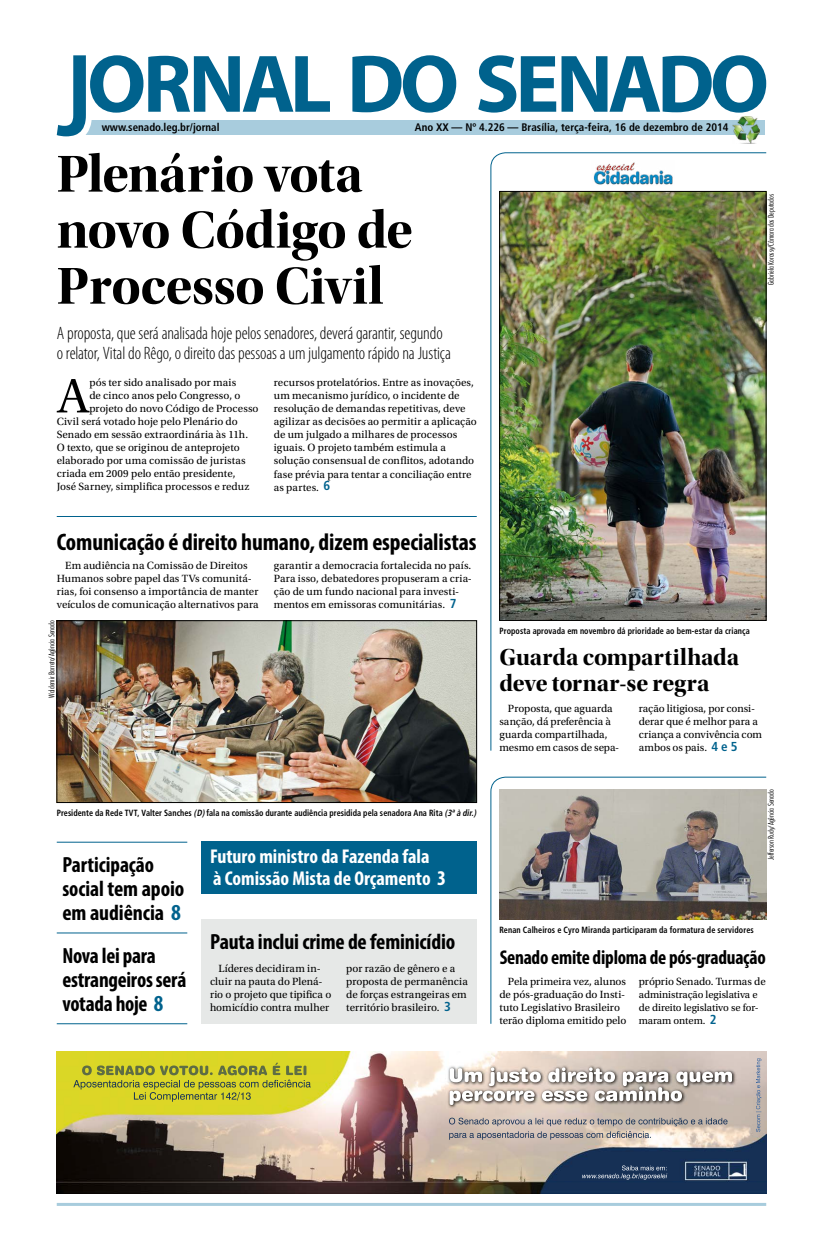
<style>
.page{position:relative;width:823px;height:1248px;background:#fff}
.page>*{position:absolute;margin:0;border:0;box-sizing:border-box;transform-origin:0 0}
.t1{font:54px/56px "Utopia Std Bold Disp";letter-spacing:-.01em;color:#000}
.t2{font:50.8px "Utopia Std";color:#000}
.t3{font:700 condensed 24px "Myriad Pro";letter-spacing:-.005em;color:#000}
.t4{font:24px/26px "Utopia Std Bold Disp";letter-spacing:-.005em;color:#000}
.t5{font:700 condensed 22px/24px "Myriad Pro";letter-spacing:-.01em;color:#000}
.t6{font:700 condensed 20px/22px "Myriad Pro";color:#fff}
.t7{font:700 condensed 20px "Myriad Pro";letter-spacing:-.01em;color:#000}
.t8{font:300 condensed 18px/20px "Myriad Pro";letter-spacing:-.01em;color:#000}
.t9{font:11px/13px "Utopia Std";color:#000}
.t10{font:700 condensed 10.9px "Frutiger";color:#000}
.t11{font:10.6px/13px "Utopia Std";letter-spacing:-.005em;color:#000;text-align:justify}
.t12{font:700 condensed 9px "Frutiger";letter-spacing:.01em;color:#000;scale:.9 1}
.t13{font:300 condensed 8px "Futura BT";color:#000}
.s1{font-family:"Frutiger";font-weight:700;font-stretch:condensed;font-size:13px;color:#00628d}
.s2{font-style:italic}
.s3{font-size:23px;color:#00628d}
.s4{font-size:21px}
</style>
<div class="page">
<hr style="left:57px;top:1202px;width:708px;height:3px;background:#a8ccdd">
<div style="left:201px;top:919px;width:275px;height:104px;background:#e6e8e7"></div>
<div style="left:75px;top:120px;width:689px;height:14px;background:#a8ccdd"></div>
<svg style="left:57px;top:55px;width:273px;height:82px"></svg>
<svg style="left:352px;top:55px;width:104px;height:58px"></svg>
<svg style="left:478px;top:55px;width:287px;height:58px"></svg>
<img style="left:731px;top:116px;width:28px;height:27px">
<img style="left:57px;top:1051px;width:708px;height:130px">
<img style="left:57px;top:1181px;width:708px;height:12px">
<svg style="left:490px;top:152px;width:276px;height:599px"></svg>
<svg style="left:490px;top:776px;width:276px;height:248px"></svg>
<img style="left:501px;top:193px;width:262px;height:425px">
<div style="left:499px;top:191px;width:266px;height:429px;border:1px solid #000"></div>
<img style="left:591px;top:160px;width:82px;height:25px">
<hr style="left:57px;top:516px;width:419px;height:1px;background:#00628d">
<img style="left:59px;top:622px;width:415px;height:178px">
<div style="left:57px;top:620px;width:419px;height:182px;border:1px solid #000"></div>
<hr style="left:57px;top:841px;width:130px;height:1px;background:#00628d">
<hr style="left:57px;top:932px;width:130px;height:1px;background:#00628d">
<hr style="left:57px;top:1023px;width:130px;height:1px;background:#00628d">
<div style="left:201px;top:841px;width:275px;height:52px;background:#00628d"></div>
<img style="left:499px;top:789px;width:266px;height:130px">
<p class="t10" style="left:102px;top:121px;width:119px">www.senado.leg.br/jornal</p>
<p class="t10" style="left:414px;top:121px;width:315px">Ano XX — Nº 4.226 — Brasília, terça-feira, 16 de dezembro de 2014</p>
<h1 class="t1" style="left:57px;top:146px;width:357px">Plenário vota novo Código de<br>Processo Civil</h1>
<h3 class="t8" style="left:57px;top:323px;width:395px">A proposta, que será analisada hoje pelos senadores, deverá garantir, segundo o relator, Vital do Rêgo, o direito das pessoas a um julgamento rápido na Justiça</h3>
<h2 class="t2" style="left:57px;top:368px;width:34px">A</h2>
<p class="t9" style="left:89px;top:376px;width:148px">pós ter sido analisado por mais</p>
<p class="t9" style="left:274px;top:376px;width:204px">recursos protelatórios. Entre as inovações, um mecanismo jurídico, o incidente de resolução de demandas repetitivas, deve agilizar as decisões ao permitir a aplicação de um julgado a milhares de processos iguais. O projeto também estimula a solução consensual de conflitos, adotando fase prévia para tentar a conciliação entre as partes. <span class="s1">6</span></p>
<p class="t9" style="left:89px;top:389px;width:152px">de cinco anos pelo Congresso, o</p>
<p class="t9" style="left:89px;top:402px;width:170px">projeto do novo Código de Processo</p>
<p class="t9" style="left:57px;top:415px;width:182px">Civil será votado hoje pelo Plenário do</p>
<p class="t9" style="left:57px;top:428px;width:193px">Senado em sessão extraordinária às 11h.</p>
<p class="t9" style="left:57px;top:441px;width:184px">O texto, que se originou de anteprojeto</p>
<p class="t9" style="left:57px;top:454px;width:190px">elaborado por uma comissão de juristas</p>
<p class="t9" style="left:57px;top:467px;width:180px">criada em 2009 pelo então presidente,</p>
<p class="t9" style="left:57px;top:480px;width:194px">José Sarney, simplifica processos e reduz</p>
<h3 class="t3" style="left:57px;top:527px;width:421px">Comunicação é direito humano, dizem especialistas</h3>
<p class="t9" style="left:57px;top:558px;width:203px;text-indent:9px">Em audiência na Comissão de Direitos Humanos sobre papel das TVs comunitá&shy;rias, foi consenso a importância de manter veículos de comunicação alternativos para</p>
<p class="t9" style="left:274px;top:558px;width:199px">garantir a democracia fortalecida no país.<br>Para isso, debatedores propuseram a cria&shy;ção de um fundo nacional para investi&shy;mentos em emissoras comunitárias. <span class="s1">7</span></p>
<p class="t13" style="left:47px;top:697px;width:79px;rotate:-90deg">Waldemir Barreto/Agência Senado</p>
<p class="t12" style="left:499px;top:625px;width:279px">Proposta aprovada em novembro dá prioridade ao bem-estar da criança</p>
<h3 class="t4" style="left:499px;top:644px;width:241px">Guarda compartilhada deve tornar-se regra</h3>
<p class="t13" style="left:765px;top:284px;width:92px;rotate:-90deg">Gabriela Korossy/Câmara dos Deputados</p>
<p class="t12" style="left:57px;top:807px;width:469px">Presidente da Rede TVT, Valter Sanches <span class="s2">(D)</span>fala na comissão durante audiência presidida pela senadora Ana Rita <span class="s2">(3ªà dir.)</span></p>
<h3 class="t5" style="left:62px;top:852px;width:123px">Participação social tem apoio em audiência <span class="s3">8</span></h3>
<h3 class="t5" style="left:62px;top:942px;width:125px">Nova lei para estrangeiros será votada hoje <span class="s3">8</span></h3>
<h3 class="t6" style="left:210px;top:844px;width:237px">Futuro ministro da Fazenda fala<br>à Comissão Mista de Orçamento <span class="s4">3</span></h3>
<h3 class="t5" style="left:210px;top:929px;width:246px">Pauta inclui crime de feminicídio</h3>
<p class="t9" style="left:210px;top:961px;width:123px;text-indent:9px">Líderes decidiram in&shy;cluir na pauta do Plená&shy;rio o projeto que tipifica o homicídio contra mulher</p>
<p class="t9" style="left:346px;top:961px;width:123px">por razão de gênero e a proposta de permanência de forças estrangeiras em território brasileiro. <span class="s1">3</span></p>
<p class="t9" style="left:499px;top:701px;width:121px;text-indent:9px">Proposta, que aguarda sanção, dá preferência à guarda compartilhada, mesmo em casos de sepa-</p>
<p class="t9" style="left:638px;top:701px;width:125px">ração litigiosa, por consi&shy;derar que é melhor para a criança a convivência com ambos os pais. <span class="s1">4 e 5</span></p>
<p class="t13" style="left:765px;top:859px;width:72px;rotate:-90deg">Jefferson Rudy/Agência Senado</p>
<p class="t12" style="left:499px;top:924px;width:284px">Renan Calheiros e Cyro Miranda participaram da formatura de servidores</p>
<h3 class="t7" style="left:499px;top:944px;width:267px">Senado emite diploma de pós-graduação</h3>
<p class="t9" style="left:499px;top:974px;width:128px;text-indent:9px">Pela primeira vez, alunos de pós-graduação do Insti&shy;tuto Legislativo Brasileiro terão diploma emitido pelo</p>
<p class="t9" style="left:638px;top:974px;width:128px">próprio Senado. Turmas de</p>
<p class="t11" style="left:638px;top:987px;width:121px">administração legislativa e de direito legislativo se for&shy;maram ontem. <span class="s1">2</span></p>
</div>
